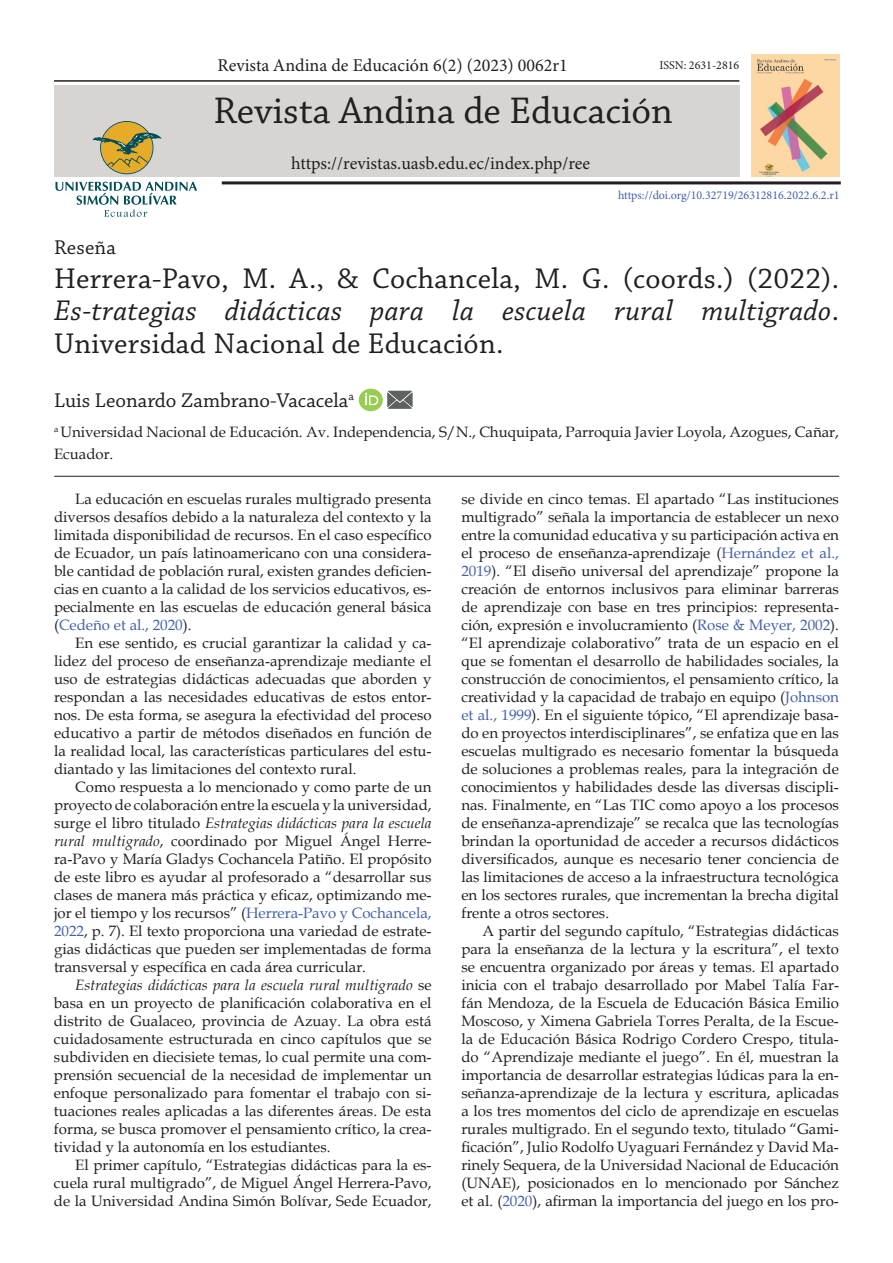
<style>
.page{position:relative;width:893px;height:1263px;background:#fff}
.page>*{position:absolute;margin:0;border:0;box-sizing:border-box;transform-origin:0 0}
.t1{font:39px "Chaparral Pro";color:#231f20}
.t2{font:30px/32.4px "Chaparral Pro";letter-spacing:.01em;color:#231f20;text-align:justify}
.t3{font:21px "Chaparral Pro";color:#231f20}
.t4{font:18px "Minion Pro";color:#231f20}
.t5{font:15px/18px "Book Antiqua";color:#231f20;text-align:justify}
.t6{font:12px "Minion Pro";color:#4261ad}
.t7{font:12px "Minion Pro";color:#231f20}
.s1{font-family:"Minion Pro"}
.s2{font-style:italic}
.s3{color:#4261ad}
</style>
<div class="page">
<div style="left:54px;top:85px;width:685px;height:92px;background:#d7d4d2"></div>
<hr style="left:222px;top:181px;width:619px;height:3px;background:#231f20">
<hr style="left:54px;top:80px;width:685px;height:2px;background:#231f20">
<img style="left:751px;top:54px;width:88px;height:123px">
<svg style="left:56px;top:182px;width:141px;height:35px"></svg>
<svg style="left:93px;top:121px;width:69px;height:53px"></svg>
<hr style="left:54px;top:476px;width:785px;height:1px;background:#231f20">
<svg style="left:359px;top:389px;width:53px;height:22px"></svg>
<p class="t4" style="left:218px;top:54px;width:352px">Revista Andina de Educación 6(2) (2023) 0062r1</p>
<p class="t7" style="left:659px;top:58px;width:81px">ISSN: 2631-2816</p>
<h1 class="t1" style="left:213px;top:89px;width:461px">Revista Andina de Educación</h1>
<p class="t4" style="left:291px;top:152px;width:300px">https://revistas.uasb.edu.ec/index.php/ree</p>
<p class="t6" style="left:618px;top:188px;width:223px">https://doi.org/10.32719/26312816.2022.6.2.r1</p>
<h3 class="t3" style="left:54px;top:235px;width:64px">Reseña</h3>
<h2 class="t2" style="left:54px;top:263px;width:786px">Herrera-Pavo, M. A.<span class="s1">,</span> &amp; Cochancela, M. G. (coords.) (2022).<br><span class="s2">Es-trategias didácticas para la escuela rural multigrado</span>.<br>Universidad Nacional de Educación.</h2>
<h3 class="t3" style="left:54px;top:388px;width:302px">Luis Leonardo Zambrano-Vacacela<sup>a</sup></h3>
<p class="t5" style="left:54px;top:420px;width:786px;line-height:22.8px"><sup>a</sup> Universidad Nacional de Educación. Av. Independencia, S/N., Chuquipata, Parroquia Javier Loyola, Azogues, Cañar,<br>Ecuador.</p>
<p class="t5" style="left:54px;top:490px;width:379px;text-indent:21px">La educación en escuelas rurales multigrado presenta diversos desafíos debido a la naturaleza del contexto y la limitada disponibilidad de recursos. En el caso específico de Ecuador, un país latinoamericano con una considera&shy;ble cantidad de población rural, existen grandes deficien&shy;cias en cuanto a la calidad de los servicios educativos, es&shy;pecialmente en las escuelas de educación general básica (<span class="s3">Cedeño et al., 2020</span>).</p>
<p class="t5" style="left:54px;top:634px;width:379px;text-indent:21px">En ese sentido, es crucial garantizar la calidad y ca&shy;lidez del proceso de enseñanza-aprendizaje mediante el uso de estrategias didácticas adecuadas que aborden y respondan a las necesidades educativas de estos entor&shy;nos. De esta forma, se asegura la efectividad del proceso educativo a partir de métodos diseñados en función de la realidad local, las características particulares del estu&shy;diantado y las limitaciones del contexto rural.</p>
<p class="t5" style="left:54px;top:778px;width:379px;text-indent:21px">Como respuesta a lo mencionado y como parte de un proyecto de colaboración entre la escuela y la universidad, surge el libro titulado <span class="s2">Estrategias didácticas para la escuela rural multigrado</span>, coordinado por Miguel Ángel Herre&shy;ra-Pavo y María Gladys Cochancela Patiño. El propósito de este libro es ayudar al profesorado a “desarrollar sus clases de manera más práctica y eficaz, optimizando me&shy;jor el tiempo y los recursos” (<span class="s3">Herrera-Pavo y Cochancela, 2022</span>, p. 7). El texto proporciona una variedad de estrate&shy;gias didácticas que pueden ser implementadas de forma transversal y específica en cada área curricular.</p>
<p class="t5" style="left:54px;top:976px;width:379px;text-indent:21px"><span class="s2">Estrategias didácticas para la escuela rural multigrado</span> se basa en un proyecto de planificación colaborativa en el distrito de Gualaceo, provincia de Azuay. La obra está cuidadosamente estructurada en cinco capítulos que se subdividen en diecisiete temas, lo cual permite una com&shy;prensión secuencial de la necesidad de implementar un enfoque personalizado para fomentar el trabajo con si&shy;tuaciones reales aplicadas a las diferentes áreas. De esta forma, se busca promover el pensamiento crítico, la crea&shy;tividad y la autonomía en los estudiantes.</p>
<p class="t5" style="left:54px;top:1156px;width:379px;text-indent:21px">El primer capítulo, “Estrategias didácticas para la es&shy;cuela rural multigrado”, de Miguel Ángel Herrera-Pavo, de la Universidad Andina Simón Bolívar, Sede Ecuador,</p>
<p class="t5" style="left:461px;top:490px;width:379px">se divide en cinco temas. El apartado “Las instituciones multigrado” señala la importancia de establecer un nexo entre la comunidad educativa y su participación activa en el proceso de enseñanza-aprendizaje (<span class="s3">Hernández et al., 2019</span>). “El diseño universal del aprendizaje” propone la creación de entornos inclusivos para eliminar barreras de aprendizaje con base en tres principios: representa&shy;ción, expresión e involucramiento (<span class="s3">Rose &amp; Meyer, 2002</span>). “El aprendizaje colaborativo” trata de un espacio en el que se fomentan el desarrollo de habilidades sociales, la construcción de conocimientos, el pensamiento crítico, la creatividad y la capacidad de trabajo en equipo (<span class="s3">Johnson et al., 1999</span>). En el siguiente tópico, “El aprendizaje basa&shy;do en proyectos interdisciplinares”, se enfatiza que en las escuelas multigrado es necesario fomentar la búsqueda de soluciones a problemas reales, para la integración de conocimientos y habilidades desde las diversas discipli&shy;nas. Finalmente, en “Las TIC como apoyo a los procesos de enseñanza-aprendizaje” se recalca que las tecnologías brindan la oportunidad de acceder a recursos didácticos diversificados, aunque es necesario tener conciencia de las limitaciones de acceso a la infraestructura tecnológica en los sectores rurales, que incrementan la brecha digital frente a otros sectores.</p>
<p class="t5" style="left:461px;top:922px;width:379px;text-indent:21px">A partir del segundo capítulo, “Estrategias didácticas para la enseñanza de la lectura y la escritura”, el texto se encuentra organizado por áreas y temas. El apartado inicia con el trabajo desarrollado por Mabel Talía Far&shy;fán Mendoza, de la Escuela de Educación Básica Emilio Moscoso, y Ximena Gabriela Torres Peralta, de la Escue&shy;la de Educación Básica Rodrigo Cordero Crespo, titula&shy;do “Aprendizaje mediante el juego”. En él, muestran la importancia de desarrollar estrategias lúdicas para la en&shy;señanza-aprendizaje de la lectura y escritura, aplicadas a los tres momentos del ciclo de aprendizaje en escuelas rurales multigrado. En el segundo texto, titulado “Gami&shy;ficación”, Julio Rodolfo Uyaguari Fernández y David Ma&shy;rinely Sequera, de la Universidad Nacional de Educación (UNAE), posicionados en lo mencionado por Sánchez et al. (<span class="s3">2020</span>), afirman la importancia del juego en los pro-</p>
</div>
